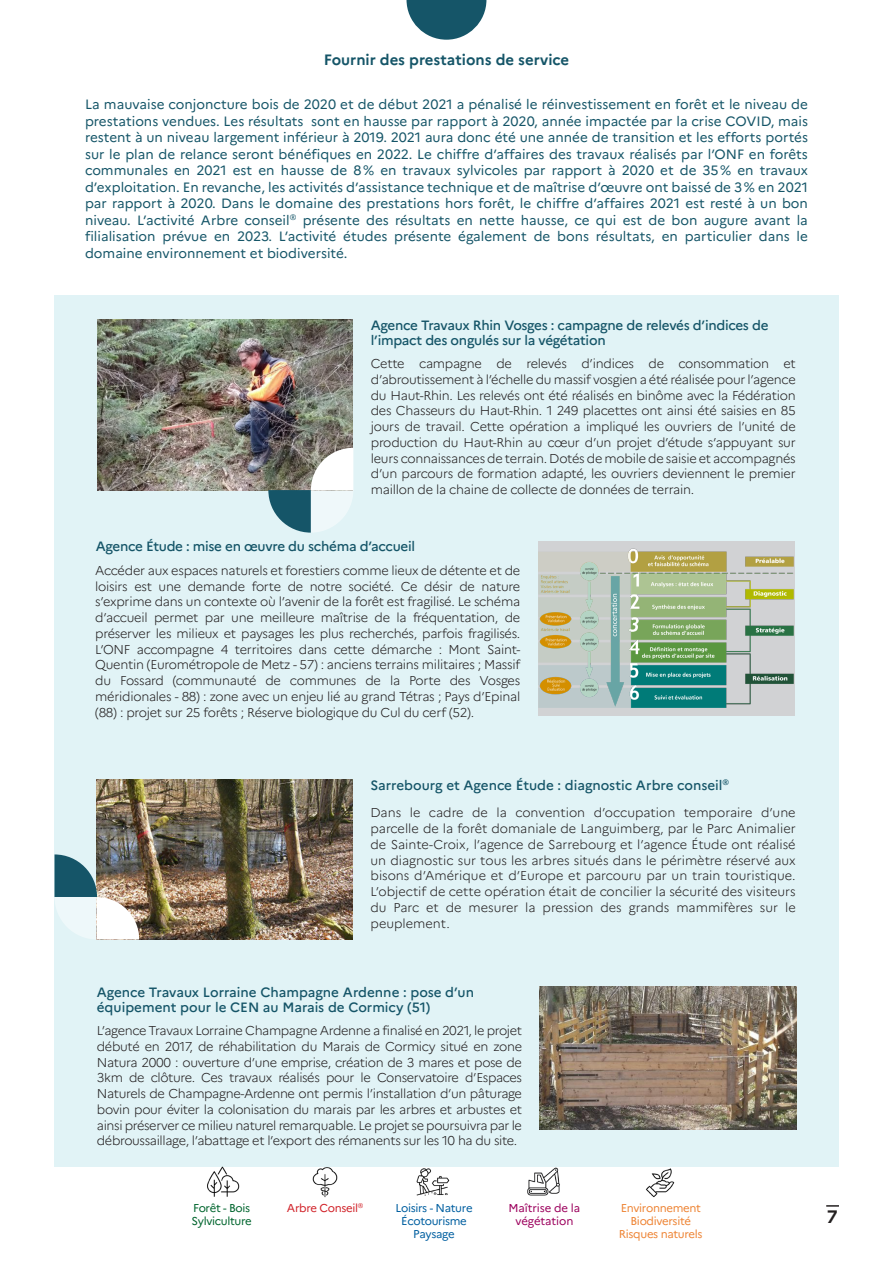
<style>
.page{position:relative;width:893px;height:1263px;background:#fff}
.page>*{position:absolute;margin:0;border:0;box-sizing:border-box;transform-origin:0 0}
.t1{font:700 18px "Marianne";color:#231f20}
.t2{font:700 15px "Marianne";color:#155568}
.Chapeau{font:13.5px/16.5px "Marianne";color:#155568;text-align:justify}
.Texte__courant{font:500 13.5px/15px "Marianne";color:#155568}
.Texte__courant-2{font:500 13.5px/15px "Marianne";letter-spacing:-.02em;color:#155568}
.Texte__courant-3{font:300 12.75px/15.8px "Marianne";letter-spacing:-.02em;color:#231f20;text-align:justify}
.Couv_ex__variante_ti{font:11.4px "Marianne";letter-spacing:-.03em;color:#ee8536}
.Couv_ex__variante_ti-2{font:11.4px "Marianne";letter-spacing:-.03em;color:#015fa0}
.Couv_ex__variante_ti-3{font:11.4px "Marianne";letter-spacing:-.03em;color:#00652e}
.Couv_ex__variante_ti-4{font:11.4px/12.8px "Marianne";letter-spacing:-.01em;color:#9c015d;text-align:center}
.Couv_ex__variante_ti-5{font:11.4px "Marianne";letter-spacing:-.03em;color:#d1232a}
</style>
<div class="page">
<div style="left:54px;top:295px;width:785px;height:871px;background:#e1f3f6"></div>
<svg style="left:826px;top:1205px;width:13px;height:2px"></svg>
<svg style="left:406px;top:0;width:80px;height:40px"></svg>
<img style="left:97px;top:320px;width:256px;height:170px">
<img style="left:538px;top:541px;width:256px;height:174px">
<img style="left:97px;top:779px;width:256px;height:160px">
<img style="left:198px;top:1166px;width:48px;height:31px">
<img style="left:301px;top:1166px;width:48px;height:32px">
<img style="left:410px;top:1166px;width:48px;height:30px">
<img style="left:520px;top:1166px;width:48px;height:30px">
<img style="left:637px;top:1166px;width:48px;height:32px">
<img style="left:540px;top:987px;width:256px;height:143px">
<svg style="left:268px;top:448px;width:85px;height:85px"></svg>
<img style="left:55px;top:854px;width:84px;height:85px">
<p class="t2" style="left:324px;top:51px;width:247px">Fournir des prestations de service</p>
<p class="Chapeau" style="left:85px;top:96px;width:724px">La mauvaise conjoncture bois de 2020 et de début 2021 a pénalisé le réinvestissement en forêt et le niveau de prestations vendues. Les résultats sont en hausse par rapport à 2020, année impactée par la crise COVID, mais restent à un niveau largement inférieur à 2019. 2021 aura donc été une année de transition et les efforts portés sur le plan de relance seront bénéfiques en 2022. Le chiffre d’affaires des travaux réalisés par l’ONF en forêts communales en 2021 est en hausse de 8% en travaux sylvicoles par rapport à 2020 et de 35% en travaux d’exploitation. En revanche, les activités d’assistance technique et de maîtrise d’œuvre ont baissé de 3% en 2021 par rapport à 2020. Dans le domaine des prestations hors forêt, le chiffre d’affaires 2021 est resté à un bon niveau. L’activité Arbre conseil<sup>®</sup> présente des résultats en nette hausse, ce qui est de bon augure avant la filialisation prévue en 2023. L’activité études présente également de bons résultats, en particulier dans le domaine environnement et biodiversité.</p>
<p class="Texte__courant-2" style="left:371px;top:317px;width:399px">Agence Travaux Rhin Vosges : campagne de relevés d’indices de l’impact des ongulés sur la végétation</p>
<p class="Texte__courant-3" style="left:371px;top:356px;width:426px">Cette campagne de relevés d’indices de consommation et d’abroutissement à l’échelle du massif vosgien a été réalisée pour l’agence du Haut-Rhin. Les relevés ont été réalisés en binôme avec la Fédération des Chasseurs du Haut-Rhin. 1 249 placettes ont ainsi été saisies en 85 jours de travail. Cette opération a impliqué les ouvriers de l’unité de production du Haut-Rhin au cœur d’un projet d’étude s’appuyant sur leurs connaissances de terrain. Dotés de mobile de saisie et accompagnés d’un parcours de formation adapté, les ouvriers deviennent le premier maillon de la chaine de collecte de données de terrain.</p>
<p class="Texte__courant-2" style="left:96px;top:539px;width:321px">Agence Étude : mise en œuvre du schéma d’accueil</p>
<p class="Texte__courant-3" style="left:95px;top:562px;width:427px">Accéder aux espaces naturels et forestiers comme lieux de détente et de loisirs est une demande forte de notre société. Ce désir de nature s’exprime dans un contexte où l’avenir de la forêt est fragilisé. Le schéma d’accueil permet par une meilleure maîtrise de la fréquentation, de préserver les milieux et paysages les plus recherchés, parfois fragilisés.<br>L’ONF accompagne 4 territoires dans cette démarche : Mont Saint-Quentin (Eurométropole de Metz - 57) : anciens terrains militaires ; Massif du Fossard (communauté de communes de la Porte des Vosges méridionales - 88) : zone avec un enjeu lié au grand Tétras ; Pays d’Epinal (88) : projet sur 25 forêts ; Réserve biologique du Cul du cerf (52).</p>
<p class="Texte__courant" style="left:371px;top:777px;width:360px">Sarrebourg et Agence Étude : diagnostic Arbre conseil<sup>®</sup></p>
<p class="Texte__courant-3" style="left:371px;top:805px;width:427px">Dans le cadre de la convention d’occupation temporaire d’une parcelle de la forêt domaniale de Languimberg, par le Parc Animalier de Sainte-Croix, l’agence de Sarrebourg et l’agence Étude ont réalisé un diagnostic sur tous les arbres situés dans le périmètre réservé aux bisons d’Amérique et d’Europe et parcouru par un train touristique.<br>L’objectif de cette opération était de concilier la sécurité des visiteurs du Parc et de mesurer la pression des grands mammifères sur le peuplement.</p>
<p class="Texte__courant" style="left:97px;top:984px;width:379px">Agence Travaux Lorraine Champagne Ardenne : pose d’un équipement pour le CEN au Marais de Cormicy (51)</p>
<p class="Texte__courant-3" style="left:97px;top:1023px;width:427px">L’agence Travaux Lorraine Champagne Ardenne a finalisé en 2021, le projet débuté en 2017, de réhabilitation du Marais de Cormicy situé en zone Natura 2000 : ouverture d’une emprise, création de 3 mares et pose de 3km de clôture. Ces travaux réalisés pour le Conservatoire d’Espaces Naturels de Champagne-Ardenne ont permis l’installation d’un pâturage bovin pour éviter la colonisation du marais par les arbres et arbustes et ainsi préserver ce milieu naturel remarquable. Le projet se poursuivra par le débroussaillage, l’abattage et l’export des rémanents sur les 10 ha du site.</p>
<p class="Couv_ex__variante_ti-3" style="left:193px;top:1201px;width:59px">Forêt - Bois</p>
<p class="Couv_ex__variante_ti-3" style="left:191px;top:1214px;width:62px">Sylviculture</p>
<p class="Couv_ex__variante_ti-5" style="left:287px;top:1201px;width:78px">Arbre Conseil<sup>®</sup></p>
<p class="Couv_ex__variante_ti-2" style="left:395px;top:1201px;width:79px">Loisirs - Nature</p>
<p class="Couv_ex__variante_ti-2" style="left:401px;top:1214px;width:67px">Écotourisme</p>
<p class="Couv_ex__variante_ti-2" style="left:413px;top:1227px;width:43px">Paysage</p>
<p class="Couv_ex__variante_ti-4" style="left:509px;top:1202px;width:73px">Maîtrise de la végétation</p>
<p class="Couv_ex__variante_ti" style="left:621px;top:1201px;width:82px">Environnement</p>
<p class="Couv_ex__variante_ti" style="left:630px;top:1214px;width:62px">Biodiversité</p>
<p class="Couv_ex__variante_ti" style="left:619px;top:1227px;width:85px">Risques naturels</p>
<p class="t1" style="left:827px;top:1205px;width:12px">7</p>
</div>
